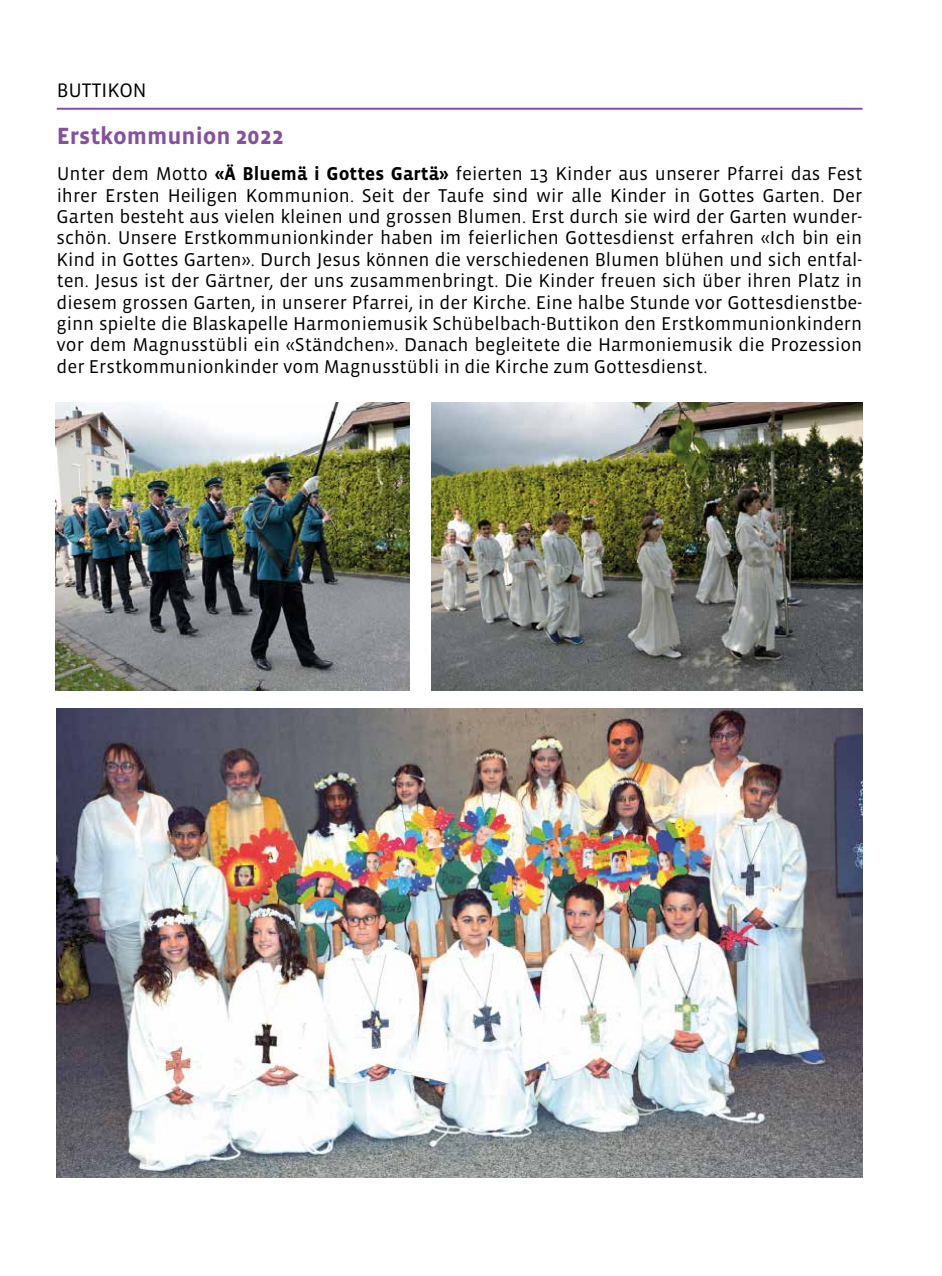
<style>
.page{position:relative;width:942px;height:1276px;background:#fff}
.page>*{position:absolute;margin:0;border:0;box-sizing:border-box;transform-origin:0 0}
.t1{font:700 24px "Vista Sans";color:#8650a0}
.t2{font:20px "Vista Sans";color:#000}
.t3{font:19px/21.4px "Vista Sans";color:#000;text-align:justify}
.s1{font-weight:700}
</style>
<div class="page">
<hr style="left:57px;top:108px;width:805px;height:2px;background:#8650a0">
<img style="left:55px;top:403px;width:354px;height:287px">
<img style="left:431px;top:403px;width:431px;height:287px">
<img style="left:57px;top:708px;width:805px;height:469px">
<p class="t2" style="left:57px;top:80px;width:91px">BUTTIKON</p>
<p class="t1" style="left:57px;top:123px;width:228px">Erstkommunion 2022</p>
<p class="t3" style="left:56px;top:164px;width:807px">Unter dem Motto <span class="s1">«Ä Bluemä i Gottes Gartä»</span> feierten 13 Kinder aus unserer Pfarrei das Fest ihrer Ersten Heiligen Kommunion. Seit der Taufe sind wir alle Kinder in Gottes Garten. Der Garten besteht aus vielen kleinen und grossen Blumen. Erst durch sie wird der Garten wunder&shy;schön. Unsere Erstkommunionkinder haben im feierlichen Gottesdienst erfahren «Ich bin ein Kind in Gottes Garten». Durch Jesus können die verschiedenen Blumen blühen und sich entfal&shy;ten. Jesus ist der Gärtner, der uns zusammenbringt. Die Kinder freuen sich über ihren Platz in diesem grossen Garten, in unserer Pfarrei, in der Kirche. Eine halbe Stunde vor Gottesdienstbe&shy;ginn spielte die Blaskapelle Harmoniemusik Schübelbach-Buttikon den Erstkommunionkindern vor dem Magnusstübli ein «Ständchen». Danach begleitete die Harmoniemusik die Prozession der Erstkommunionkinder vom Magnusstübli in die Kirche zum Gottesdienst.</p>
</div>
